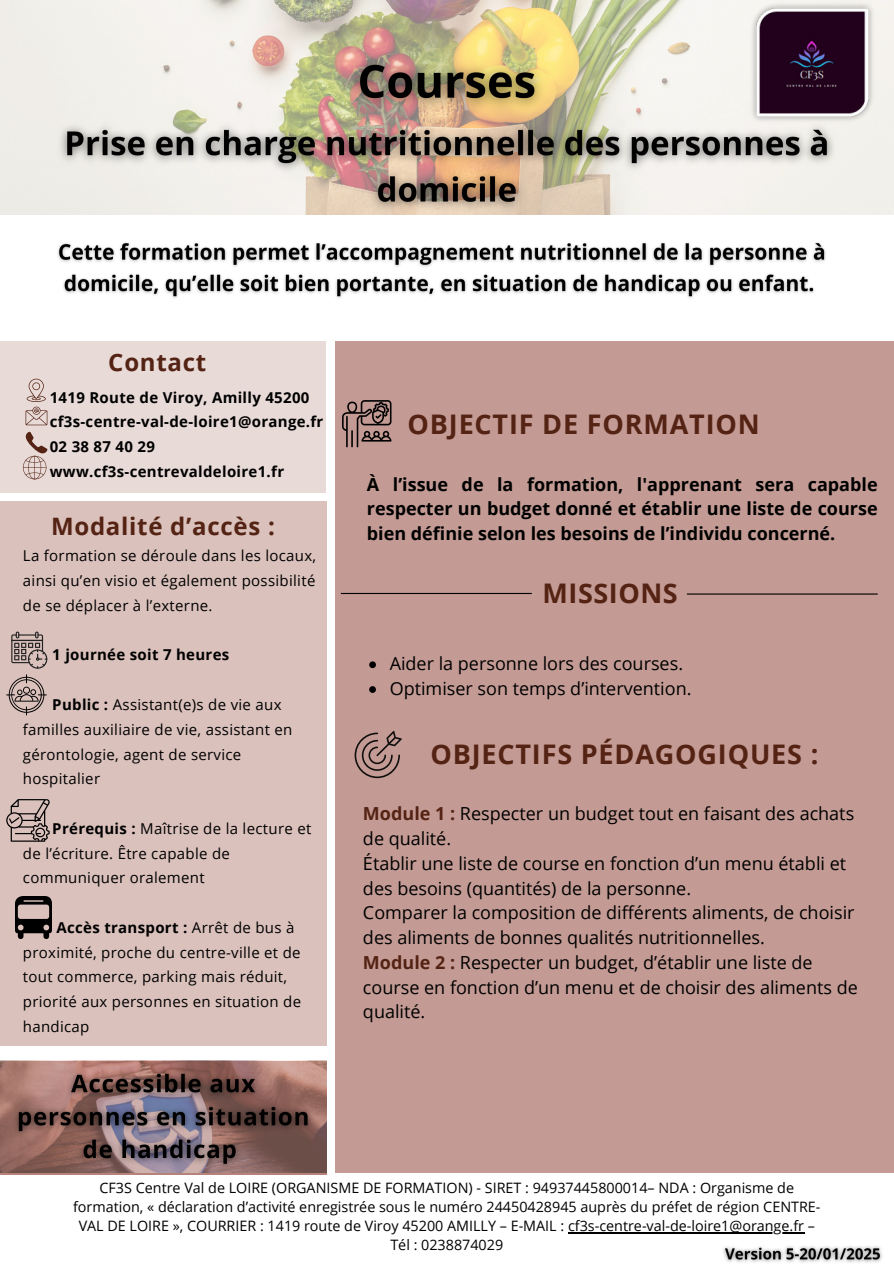
<style>
.page{position:relative;width:894px;height:1264px;background:#fff}
.page>*{position:absolute;margin:0;border:0;box-sizing:border-box;transform-origin:0 0}
.t1{font:700 27px "Open Sans";letter-spacing:.03em;color:#542314}
.t2{font:700 24px "Open Sans";letter-spacing:.03em;color:#542314}
.t3{font:18px/24.8px "Open Sans";color:#000}
.t4{font:700 18px/24.8px "Open Sans";color:#000;text-align:justify}
.t5{font:15px/24.8px "Open Sans";letter-spacing:.02em;color:#000}
.t6{font:700 15px "Open Sans";letter-spacing:.02em;color:#000}
.t7{font:14.4px/19.2px "Open Sans";color:#000;text-align:center}
.s1{font-weight:700}
.s2{font-weight:700;color:#542314}
</style>
<div class="page">
<div style="left:0;top:501px;width:326px;height:545px;background:#dac1bc"></div>
<div style="left:0;top:341px;width:326px;height:152px;background:#e8dad7"></div>
<div style="left:335px;top:341px;width:558px;height:832px;background:#c39b94"></div>
<img style="left:0;top:0;width:893px;height:215px">
<svg style="left:23px;top:431px;width:24px;height:48px"></svg>
<svg style="left:26px;top:379px;width:21px;height:46px"></svg>
<svg style="left:354px;top:731px;width:47px;height:47px"></svg>
<svg style="left:6px;top:674px;width:41px;height:41px"></svg>
<svg style="left:11px;top:631px;width:36px;height:37px"></svg>
<svg style="left:6px;top:799px;width:44px;height:42px"></svg>
<img style="left:15px;top:896px;width:36px;height:42px">
<img style="left:0;top:1060px;width:326px;height:112px">
<svg style="left:342px;top:400px;width:49px;height:47px"></svg>
<hr style="left:341px;top:593px;width:190px;height:1px;background:#000">
<img style="left:747px;top:0;width:130px;height:125px">
<img style="left:57px;top:242px;width:769px;height:56px">
<svg style="left:369px;top:661px;width:7px;height:7px"></svg>
<svg style="left:369px;top:686px;width:7px;height:7px"></svg>
<img style="left:51px;top:115px;width:792px;height:100px">
<img style="left:7px;top:1061px;width:314px;height:114px">
<hr style="left:568px;top:1232px;width:235px;height:1px;background:#000">
<img style="left:339px;top:46px;width:216px;height:74px">
<img style="left:723px;top:1246px;width:159px;height:17px">
<hr style="left:686px;top:593px;width:191px;height:1px;background:#000">
<p class="t2" style="left:108px;top:345px;width:99px">Contact</p>
<p class="t6" style="left:50px;top:386px;width:261px">1419 Route de Viroy, Amilly 45200</p>
<p class="t6" style="left:50px;top:411px;width:275px">cf3s-centre-val-de-loire1@orange.fr</p>
<p class="t6" style="left:50px;top:436px;width:107px">02 38 87 40 29</p>
<p class="t6" style="left:50px;top:461px;width:236px">www.cf3s-centrevaldeloire1.fr</p>
<h3 class="t2" style="left:51px;top:509px;width:225px">Modalité d’accès :</h3>
<p class="t5" style="left:23px;top:543px;width:295px;text-align:justify">La formation se déroule dans les locaux, ainsi qu’en visio et également possibilité de se déplacer à l’externe.</p>
<p class="t6" style="left:52px;top:644px;width:178px">1 journée soit 7 heures</p>
<h4 class="t5" style="left:23px;top:691px;width:271px;text-indent:29px"><span class="s1">Public :</span> Assistant(e)s de vie aux familles auxiliaire de vie, assistant en gérontologie, agent de service hospitalier</h4>
<p class="t5" style="left:23px;top:815px;width:290px;text-indent:29px"><span class="s1">Prérequis :</span> Maîtrise de la lecture et de l’écriture. Être capable de communiquer oralement</p>
<p class="t5" style="left:23px;top:914px;width:279px;text-indent:34px"><span class="s1">Accès transport :</span> Arrêt de bus à proximité, proche du centre-ville et de tout commerce, parking mais réduit, priorité aux personnes en situation de handicap</p>
<p class="t1" style="left:407px;top:405px;width:353px">OBJECTIF DE FORMATION</p>
<h6 class="t4" style="left:367px;top:471px;width:512px">À l’issue de la formation, l'apprenant sera capable respecter un budget donné et établir une liste de course bien définie selon les besoins de l’individu concerné.</h6>
<p class="t1" style="left:542px;top:574px;width:137px">MISSIONS</p>
<p class="t3" style="left:389px;top:651px;width:295px">Aider la personne lors des courses.</p>
<h3 class="t3" style="left:389px;top:675px;width:303px">Optimiser son temps d’intervention.</h3>
<h3 class="t1" style="left:430px;top:735px;width:389px">OBJECTIFS PÉDAGOGIQUES :</h3>
<p class="t3" style="left:363px;top:801px;width:492px"><span class="s2">Module 1 :</span> Respecter un budget tout en faisant des achats de qualité.</p>
<p class="t3" style="left:363px;top:850px;width:484px">Établir une liste de course en fonction d’un menu établi et des besoins (quantités) de la personne.</p>
<p class="t3" style="left:363px;top:900px;width:493px">Comparer la composition de différents aliments, de choisir des aliments de bonnes qualités nutritionnelles.</p>
<p class="t3" style="left:363px;top:949px;width:496px"><span class="s2">Module 2 :</span> Respecter un budget, d’établir une liste de course en fonction d’un menu et de choisir des aliments de qualité.</p>
<p class="t7" style="left:73px;top:1177px;width:748px">CF3S Centre Val de LOIRE (ORGANISME DE FORMATION) - SIRET : 94937445800014– NDA : Organisme de formation, « déclaration d’activité enregistrée sous le numéro 24450428945 auprès du préfet de région CENTRE-<br>VAL DE LOIRE », COURRIER : 1419 route de Viroy 45200 AMILLY – E-MAIL : cf3s-centre-val-de-loire1@orange.fr –</p>
<p class="t7" style="left:390px;top:1235px;width:114px">Tél : 0238874029</p>
</div>
